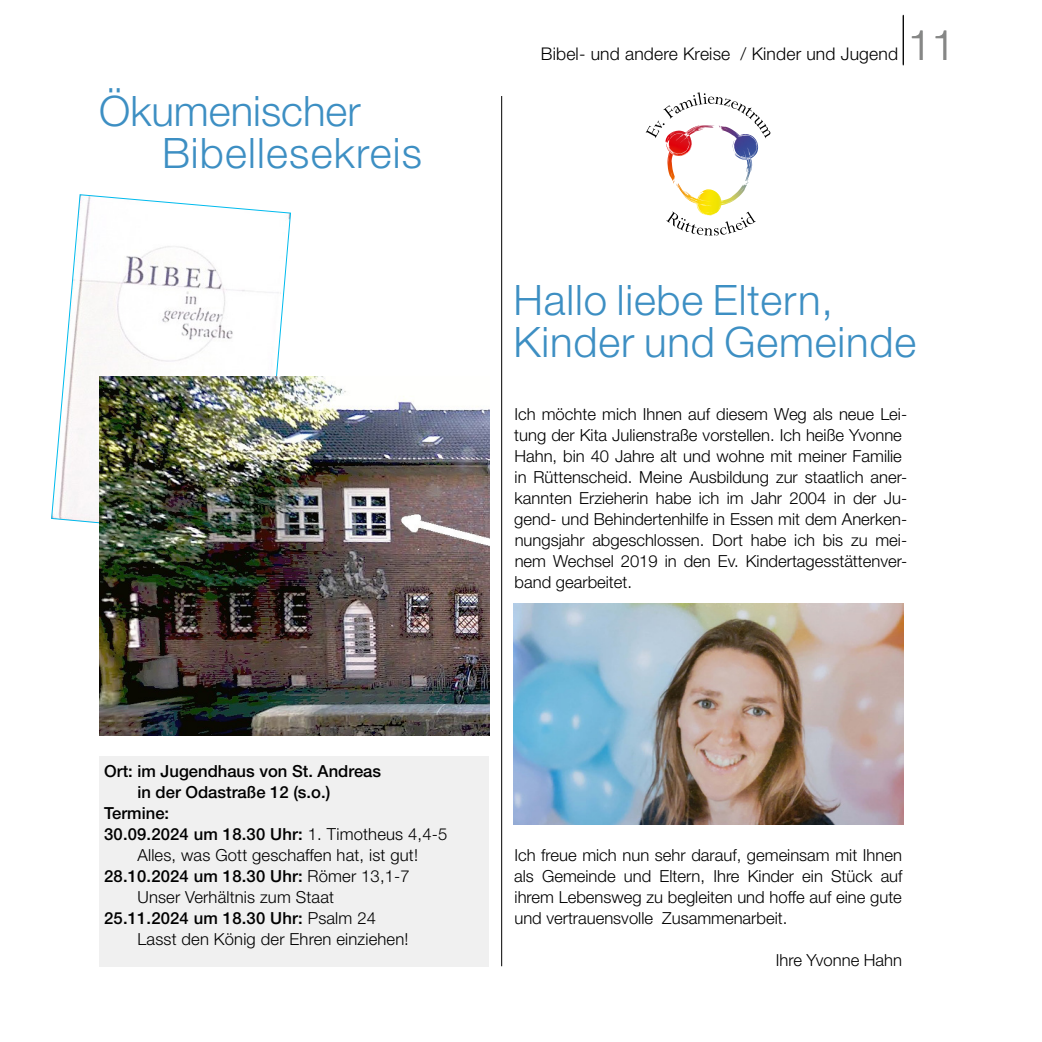
<style>
.page{position:relative;width:1042px;height:1042px;background:#fff}
.page>*{position:absolute;margin:0;border:0;box-sizing:border-box;transform-origin:0 0}
.Überschrift{font:300 42px/42px "Helvetica Neue LT Pro";letter-spacing:.02em;color:#3d8fc3}
.t1{font:300 42px "Helvetica Neue LT Pro";color:#868786}
.t2{font:300 17.5px "Helvetica Neue LT Pro";letter-spacing:.01em;color:#000}
.Fließtext_an_Raster{font:300 16.62px/21px "Helvetica Neue LT Pro";color:#000}
.t3{font:500 16.62px "Helvetica Neue LT Pro";color:#000}
.s1{font-weight:300}
</style>
<div class="page">
<hr style="left:903px;top:16px;width:1px;height:49px;background:#000">
<hr style="left:903px;top:15px;width:1px;height:49px;background:#000">
<img style="left:665px;top:138px;width:27px;height:18px">
<svg style="left:646px;top:92px;width:124px;height:46px"></svg>
<svg style="left:666px;top:211px;width:90px;height:25px"></svg>
<div style="left:99px;top:756px;width:390px;height:210px;background:#f0f0f0"></div>
<hr style="left:501px;top:96px;width:1px;height:870px;background:#000">
<img style="left:513px;top:604px;width:390px;height:220px">
<svg style="left:51px;top:194px;width:240px;height:330px"></svg>
<img style="left:99px;top:377px;width:391px;height:358px">
<p class="Überschrift" style="left:162px;top:89px;width:261px;text-indent:-63px">Ökumenischer<br>Bibellesekreis</p>
<p class="t2" style="left:541px;top:43px;width:359px">Bibel- und andere Kreise / Kinder und Jugend</p>
<h1 class="t1" style="left:908px;top:20px;width:49px">11</h1>
<p class="Überschrift" style="left:513px;top:278px;width:404px">Hallo liebe Eltern,<br>Kinder und Gemeinde</p>
<p class="Fließtext_an_Raster" style="left:514px;top:403px;width:394px">Ich möchte mich Ihnen auf diesem Weg als neue Lei&shy;tung der Kita Julienstraße vorstellen. Ich heiße Yvonne Hahn, bin 40 Jahre alt und wohne mit meiner Familie in Rüttenscheid. Meine Ausbildung zur staatlich aner&shy;kannten Erzieherin habe ich im Jahr 2004 in der Ju&shy;gend- und Behindertenhilfe in Essen mit dem Anerken&shy;nungsjahr abgeschlossen. Dort habe ich bis zu mei&shy;nem Wechsel 2019 in den Ev. Kindertagesstättenver&shy;band gearbeitet.</p>
<p class="t3" style="left:104px;top:761px;width:278px">Ort: im Jugendhaus von St. Andreas</p>
<p class="t3" style="left:137px;top:782px;width:194px">in der Odastraße 12 (s.o.)</p>
<p class="t3" style="left:104px;top:803px;width:66px">Termine:</p>
<p class="t3" style="left:104px;top:824px;width:345px">30.09.2024 um 18.30 Uhr: <span class="s1">1. Timotheus 4,4-5</span></p>
<p class="Fließtext_an_Raster" style="left:137px;top:844px;width:282px">Alles, was Gott geschaffen hat, ist gut!</p>
<p class="t3" style="left:104px;top:866px;width:307px">28.10.2024 um 18.30 Uhr: <span class="s1">Römer 13,1-7</span></p>
<p class="Fließtext_an_Raster" style="left:137px;top:886px;width:198px">Unser Verhältnis zum Staat</p>
<p class="t3" style="left:104px;top:908px;width:273px">25.11.2024 um 18.30 Uhr: <span class="s1">Psalm 24</span></p>
<p class="Fließtext_an_Raster" style="left:137px;top:928px;width:272px">Lasst den König der Ehren einziehen!</p>
<p class="Fließtext_an_Raster" style="left:514px;top:844px;width:390px;text-align:justify">Ich freue mich nun sehr darauf, gemeinsam mit Ihnen als Gemeinde und Eltern, Ihre Kinder ein Stück auf ihrem Lebensweg zu begleiten und hoffe auf eine gute und vertrauensvolle Zusammenarbeit.</p>
<p class="Fließtext_an_Raster" style="left:776px;top:949px;width:128px">Ihre Yvonne Hahn</p>
</div>
